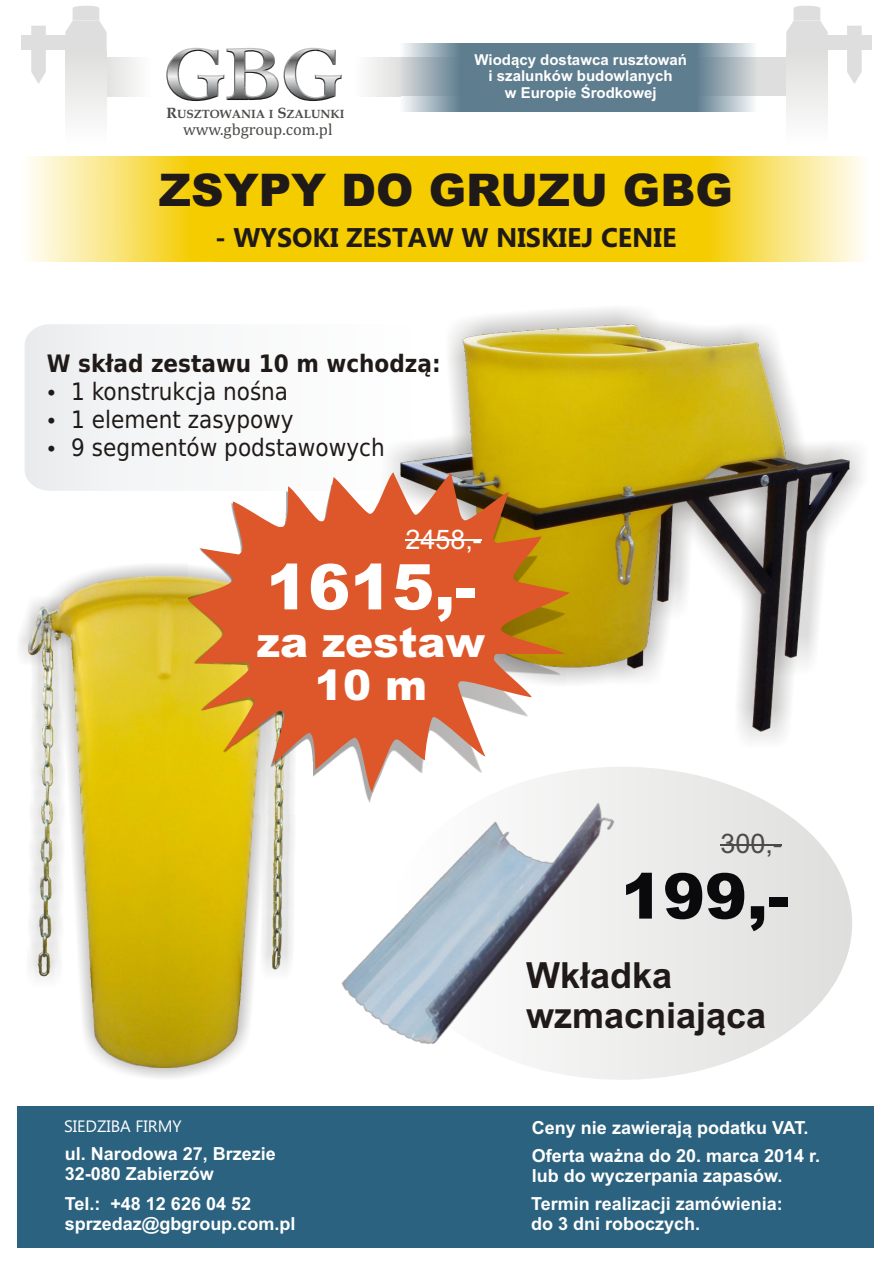
<style>
.page{position:relative;width:893px;height:1263px;background:#fff}
.page>*{position:absolute;margin:0;border:0;box-sizing:border-box;transform-origin:0 0}
.t1{font:900 63px "Arial";color:#fff}
.t2{font:900 63px "Arial";color:#0a0a0d}
.t3{font:900 45px "Arial";color:#1f1a17}
.t4{font:900 42px "Arial";color:#fff}
.t5{font:700 36px/40.2px "Arial";color:#1f1a17}
.t6{font:700 27px "Ebrima";color:#1f1a17}
.t7{font:27px "Arial";color:#fff}
.t8{font:27px "Arial";color:#4d4a47}
.t9{font:24px/27.9px "DejaVu Sans Condensed";color:#1f1a17}
.t10{font:700 24px "DejaVu Sans Condensed";color:#1f1a17}
.t11{font:700 18px/20.1px "Arial";color:#fff}
.t12{font:16.5px "Cambria";color:#4d4a47}
.t13{font:16.5px "Ebrima";color:#fff}
.t14{font:700 15px/16.8px "Arial";color:#fff;text-align:center}
.t15{font:700 12px "Book Antiqua";color:#4d4a47}
.s1{font-size:15px}
</style>
<div class="page">
<svg style="left:65px;top:6px;width:42px;height:45px"></svg>
<div style="left:22px;top:35px;width:51px;height:15px;background:#dedede"></div>
<svg style="left:31px;top:26px;width:15px;height:58px"></svg>
<div style="left:400px;top:57px;width:408px;height:39px;background:#dedede"></div>
<svg style="left:697px;top:43px;width:57px;height:68px;background:#a1b1ba"></svg>
<svg style="left:107px;top:57px;width:293px;height:39px"></svg>
<div style="left:65px;top:51px;width:42px;height:94px;background:linear-gradient(to bottom,#dededd,#fefefe)"></div>
<svg style="left:400px;top:43px;width:60px;height:68px;background:#a4b4bd"></svg>
<svg style="left:786px;top:6px;width:42px;height:45px"></svg>
<div style="left:820px;top:35px;width:51px;height:15px;background:#dedede"></div>
<svg style="left:847px;top:26px;width:15px;height:58px"></svg>
<div style="left:460px;top:43px;width:237px;height:68px;background:#5e7d8f"></div>
<div style="left:786px;top:51px;width:42px;height:94px;background:linear-gradient(to bottom,#dededd,#fefefe)"></div>
<svg style="left:166px;top:47px;width:176px;height:54px"></svg>
<svg style="left:680px;top:156px;width:183px;height:106px;background:#f8e16c"></svg>
<svg style="left:29px;top:156px;width:184px;height:106px;background:#f9e273"></svg>
<div style="left:213px;top:156px;width:467px;height:106px;background:#f5cc00"></div>
<div style="left:18px;top:1106px;width:856px;height:142px;background:#2b627f"></div>
<div style="left:25px;top:324px;width:129px;height:167px;background:#f0f2f3"></div>
<div style="left:380px;top:304px;width:490px;height:448px;background:#1f1a17;opacity:.49"></div>
<img style="left:400px;top:325px;width:450px;height:407px">
<div style="left:15px;top:563px;width:294px;height:518px;background:#1f1a17;opacity:.49"></div>
<img style="left:29px;top:577px;width:266px;height:491px">
<div style="left:392px;top:767px;width:460px;height:313px;background:#e8e8e8;border-radius:50%"></div>
<img style="left:341px;top:767px;width:273px;height:294px">
<hr style="left:721px;top:844px;width:61px;height:1px;background:#4d4a47">
<svg style="left:188px;top:792px;width:377px;height:22px"></svg>
<svg style="left:188px;top:472px;width:382px;height:320px;fill:#de572b"></svg>
<hr style="left:405px;top:539px;width:77px;height:2px;background:#fff">
<svg style="left:49px;top:390px;width:6px;height:6px"></svg>
<svg style="left:49px;top:418px;width:6px;height:6px"></svg>
<svg style="left:49px;top:446px;width:6px;height:6px"></svg>
<p class="t15" style="left:166px;top:109px;width:180px"><span class="s1">R</span>USZTOWANIA I <span class="s1">S</span>ZALUNKI</p>
<p class="t12" style="left:183px;top:122px;width:151px">www.gbgroup.com.pl</p>
<p class="t14" style="left:474px;top:52px;width:214px">Wiod¹cy dostawca rusztowañ i szalunków budowlanych<br>w Europie Œrodkowej</p>
<h2 class="t3" style="left:159px;top:173px;width:576px">ZSYPY DO GRUZU GBG</h2>
<h3 class="t6" style="left:215px;top:227px;width:463px">- WYSOKI ZESTAW W NISKIEJ CENIE</h3>
<h3 class="t10" style="left:47px;top:354px;width:395px">W sk³ad zestawu 10 m wchodz¹:</h3>
<h3 class="t9" style="left:71px;top:380px;width:315px">1 konstrukcja noœna<br>1 element zasypowy<br>9 segmentów podstawowych</h3>
<h3 class="t7" style="left:405px;top:529px;width:78px">2458,-</h3>
<h1 class="t1" style="left:266px;top:564px;width:212px">1615,-</h1>
<h3 class="t4" style="left:257px;top:627px;width:230px">za zestaw</h3>
<h3 class="t4" style="left:315px;top:670px;width:114px">10 m</h3>
<h3 class="t8" style="left:721px;top:833px;width:63px">300,-</h3>
<h1 class="t2" style="left:621px;top:873px;width:170px">199,-</h1>
<h3 class="t5" style="left:526px;top:959px;width:242px">Wk³adka wzmacniaj¹ca</h3>
<p class="t13" style="left:64px;top:1120px;width:119px">SIEDZIBA FIRMY</p>
<p class="t11" style="left:532px;top:1119px;width:278px">Ceny nie zawieraj¹ podatku VAT.</p>
<p class="t11" style="left:65px;top:1145px;width:213px">ul. Narodowa 27, Brzezie<br>32-080 Zabierzów</p>
<p class="t11" style="left:532px;top:1147px;width:290px">Oferta wa¿na do 20. marca 2014 r. lub do wyczerpania zapasów.</p>
<p class="t11" style="left:65px;top:1195px;width:232px">Tel.: +48 12 626 04 52 sprzedaz@gbgroup.com.pl</p>
<p class="t11" style="left:531px;top:1195px;width:253px">Termin realizacji zamówienia: do 3 dni roboczych.</p>
</div>
